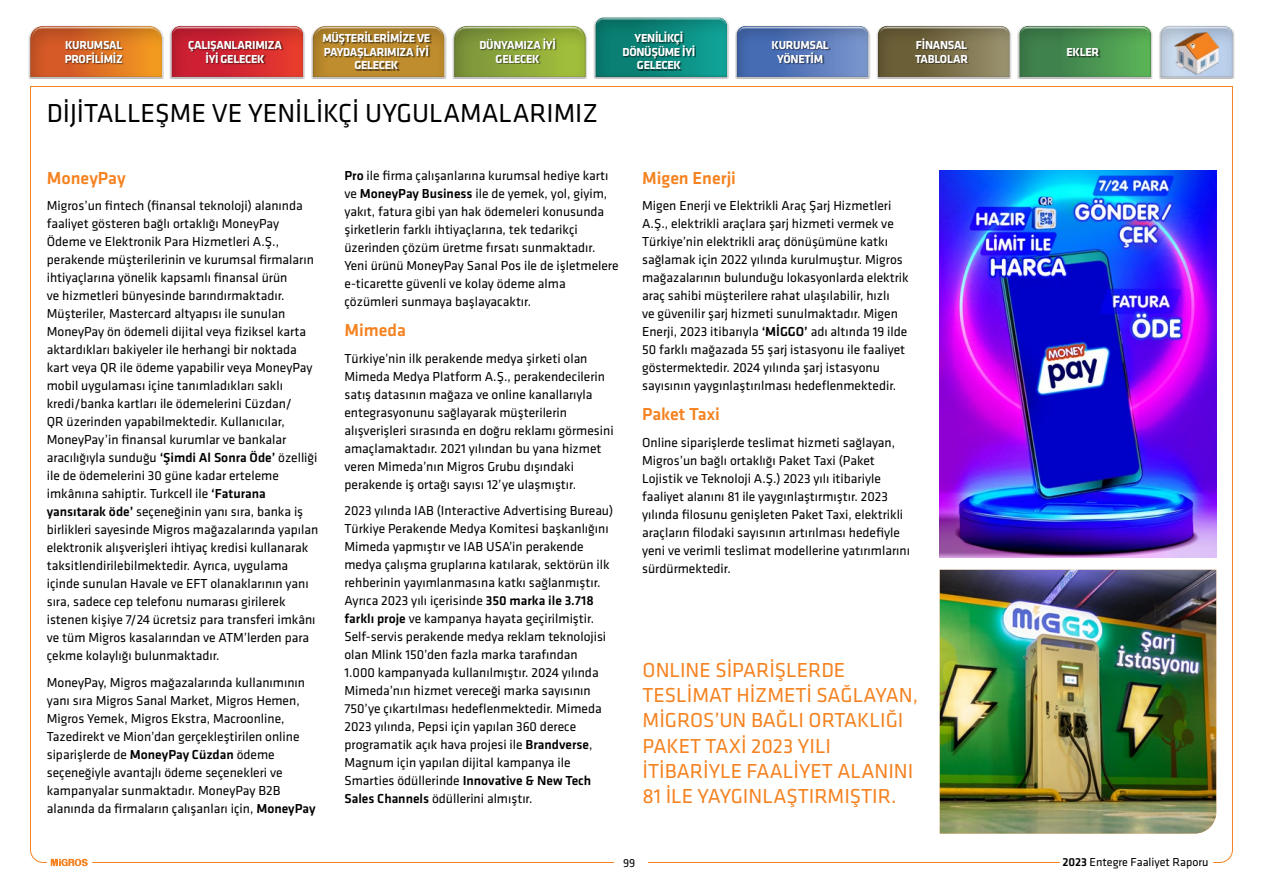
<style>
.page{position:relative;width:1263px;height:893px;background:#fff}
.page>*{position:absolute;margin:0;border:0;box-sizing:border-box;transform-origin:0 0}
.t1{font:27px "Klavika";color:#000}
.t2{font:21px/25.2px "Klavika";color:#f58220}
.t3{font:500 18px "Klavika";color:#f58220}
.t4{font:13.5px/18px "Klavika";color:#000}
.t5{font:700 12px/13.5px "Klavika";letter-spacing:-.025em;color:#fff;text-align:center}
.t6{font:12px "Klavika";color:#000}
.s1{font-weight:500}
</style>
<div class="page">
<img style="left:940px;top:570px;width:272px;height:263px">
<img style="left:940px;top:170px;width:272px;height:387px">
<hr style="left:92px;top:862px;width:968px;height:1px;background:#f58220">
<svg style="left:1212px;top:87px;width:21px;height:776px"></svg>
<hr style="left:30px;top:86px;width:1203px;height:1px;background:#f58220">
<div style="left:615px;top:855px;width:33px;height:16px;background:#fff"></div>
<div style="left:28px;top:25px;width:136px;height:54px;background:#000;opacity:.75"></div>
<div style="left:150px;top:7px;width:175px;height:79px;background:#000;opacity:.2"></div>
<div style="left:169px;top:24px;width:136px;height:11px;background:#fff"></div>
<div style="left:169px;top:25px;width:136px;height:54px;background:#000;opacity:.75"></div>
<div style="left:291px;top:7px;width:176px;height:79px;background:#000;opacity:.2"></div>
<div style="left:311px;top:24px;width:135px;height:14px;background:#fff"></div>
<div style="left:311px;top:25px;width:135px;height:54px;background:#000;opacity:.75"></div>
<div style="left:593px;top:17px;width:136px;height:62px;background:#000;opacity:.75"></div>
<div style="left:716px;top:7px;width:174px;height:79px;background:#000;opacity:.2"></div>
<div style="left:735px;top:24px;width:135px;height:11px;background:#fff"></div>
<div style="left:735px;top:25px;width:135px;height:54px;background:#000;opacity:.75"></div>
<div style="left:857px;top:7px;width:176px;height:79px;background:#000;opacity:.2"></div>
<div style="left:876px;top:24px;width:135px;height:11px;background:#fff"></div>
<div style="left:876px;top:25px;width:135px;height:54px;background:#000;opacity:.75"></div>
<div style="left:999px;top:7px;width:174px;height:79px;background:#000;opacity:.2"></div>
<div style="left:1017px;top:24px;width:136px;height:11px;background:#fff"></div>
<div style="left:1017px;top:25px;width:136px;height:54px;background:#000;opacity:.75"></div>
<div style="left:1140px;top:7px;width:115px;height:79px;background:#000;opacity:.2"></div>
<div style="left:1159px;top:24px;width:76px;height:11px;background:#fff"></div>
<div style="left:1159px;top:25px;width:76px;height:54px;background:#000;opacity:.75"></div>
<div style="left:432px;top:7px;width:176px;height:79px;background:#000;opacity:.2"></div>
<div style="left:452px;top:24px;width:136px;height:15px;background:#fff"></div>
<div style="left:452px;top:25px;width:136px;height:54px;background:#000;opacity:.75"></div>
<svg style="left:30px;top:86px;width:58px;height:780px"></svg>
<img style="left:1174px;top:33px;width:45px;height:41px">
<div style="left:65px;top:41px;width:59px;height:23px;background:#000;opacity:.6"></div>
<div style="left:1067px;top:49px;width:34px;height:9px;background:#000;opacity:.6"></div>
<div style="left:772px;top:41px;width:58px;height:23px;background:#000;opacity:.6"></div>
<div style="left:915px;top:38px;width:55px;height:26px;background:#000;opacity:.6"></div>
<div style="left:189px;top:41px;width:95px;height:23px;background:#000;opacity:.6"></div>
<div style="left:480px;top:38px;width:77px;height:26px;background:#000;opacity:.6"></div>
<div style="left:624px;top:31px;width:72px;height:40px;background:#000;opacity:.6"></div>
<div style="left:323px;top:31px;width:108px;height:40px;background:#000;opacity:.6"></div>
<p class="t5" style="left:188px;top:39px;width:95px">ÇALIŞANLARIMIZA<br>İYİ GELECEK</p>
<p class="t5" style="left:479px;top:39px;width:78px">DÜNYAMIZA İYİ<br>GELECEK</p>
<p class="t5" style="left:622px;top:32px;width:74px">YENİLİKÇİ<br>DÖNÜŞÜME İYİ<br>GELECEK</p>
<p class="t5" style="left:322px;top:32px;width:110px">MÜŞTERİLERİMİZE VE<br>PAYDAŞLARIMIZA İYİ<br>GELECEK</p>
<p class="t5" style="left:771px;top:39px;width:59px">KURUMSAL<br>YÖNETİM</p>
<p class="t5" style="left:915px;top:39px;width:54px;text-align:left">FİNANSAL<br>TABLOLAR</p>
<p class="t5" style="left:65px;top:39px;width:60px;text-align:left">KURUMSAL<br>PROFİLİMİZ</p>
<p class="t5" style="left:1066px;top:45px;width:34px">EKLER</p>
<h1 class="t1" style="left:47px;top:99px;width:553px">DİJİTALLEŞME VE YENİLİKÇİ UYGULAMALARIMIZ</h1>
<h3 class="t3" style="left:47px;top:168px;width:80px">MoneyPay</h3>
<p class="t4" style="left:47px;top:197px;width:273px">Migros’un fintech (finansal teknoloji) alanında faaliyet gösteren bağlı ortaklığı MoneyPay Ödeme ve Elektronik Para Hizmetleri A.Ş., perakende müşterilerinin ve kurumsal firmaların ihtiyaçlarına yönelik kapsamlı finansal ürün<br>ve hizmetleri bünyesinde barındırmaktadır.<br>Müşteriler, Mastercard altyapısı ile sunulan MoneyPay ön ödemeli dijital veya fiziksel karta aktardıkları bakiyeler ile herhangi bir noktada kart veya QR ile ödeme yapabilir veya MoneyPay mobil uygulaması içine tanımladıkları saklı kredi/banka kartları ile ödemelerini Cüzdan/<br>QR üzerinden yapabilmektedir. Kullanıcılar, MoneyPay’in finansal kurumlar ve bankalar aracılığıyla sunduğu <span class="s1">‘Şimdi Al Sonra Öde’</span> özelliği ile de ödemelerini 30 güne kadar erteleme imkânına sahiptir. Turkcell ile <span class="s1">‘Faturana yansıtarak öde’</span> seçeneğinin yanı sıra, banka iş birlikleri sayesinde Migros mağazalarında yapılan elektronik alışverişleri ihtiyaç kredisi kullanarak taksitlendirilebilmektedir. Ayrıca, uygulama içinde sunulan Havale ve EFT olanaklarının yanı sıra, sadece cep telefonu numarası girilerek istenen kişiye 7/24 ücretsiz para transferi imkânı ve tüm Migros kasalarından ve ATM’lerden para çekme kolaylığı bulunmaktadır.</p>
<p class="t4" style="left:47px;top:673px;width:270px">MoneyPay, Migros mağazalarında kullanımının yanı sıra Migros Sanal Market, Migros Hemen, Migros Yemek, Migros Ekstra, Macroonline, Tazedirekt ve Mion’dan gerçekleştirilen online siparişlerde de <span class="s1">MoneyPay Cüzdan</span> ödeme seçeneğiyle avantajlı ödeme seçenekleri ve kampanyalar sunmaktadır. MoneyPay B2B alanında da firmaların çalışanları için, <span class="s1">MoneyPay</span></p>
<p class="t4" style="left:344px;top:167px;width:276px"><span class="s1">Pro</span> ile firma çalışanlarına kurumsal hediye kartı ve <span class="s1">MoneyPay Business</span> ile de yemek, yol, giyim, yakıt, fatura gibi yan hak ödemeleri konusunda şirketlerin farklı ihtiyaçlarına, tek tedarikçi üzerinden çözüm üretme fırsatı sunmaktadır.<br>Yeni ürünü MoneyPay Sanal Pos ile de işletmelere e-ticarette güvenli ve kolay ödeme alma çözümleri sunmaya başlayacaktır.</p>
<h3 class="t3" style="left:344px;top:321px;width:63px">Mimeda</h3>
<p class="t4" style="left:344px;top:350px;width:271px">Türkiye’nin ilk perakende medya şirketi olan Mimeda Medya Platform A.Ş., perakendecilerin satış datasının mağaza ve online kanallarıyla entegrasyonunu sağlayarak müşterilerin alışverişleri sırasında en doğru reklamı görmesini amaçlamaktadır. 2021 yılından bu yana hizmet veren Mimeda’nın Migros Grubu dışındaki perakende iş ortağı sayısı 12’ye ulaşmıştır.</p>
<p class="t4" style="left:344px;top:502px;width:270px">2023 yılında IAB (Interactive Advertising Bureau)<br>Türkiye Perakende Medya Komitesi başkanlığını Mimeda yapmıştır ve IAB USA’in perakende medya çalışma gruplarına katılarak, sektörün ilk rehberinin yayımlanmasına katkı sağlanmıştır.<br>Ayrıca 2023 yılı içerisinde <span class="s1">350 marka ile 3.718 farklı proje</span> ve kampanya hayata geçirilmiştir.<br>Self-servis perakende medya reklam teknolojisi olan Mlink 150’den fazla marka tarafından<br>1.000 kampanyada kullanılmıştır. 2024 yılında Mimeda’nın hizmet vereceği marka sayısının 750’ye çıkartılması hedeflenmektedir. Mimeda 2023 yılında, Pepsi için yapılan 360 derece programatik açık hava projesi ile <span class="s1">Brandverse</span>, Magnum için yapılan dijital kampanya ile Smarties ödüllerinde <span class="s1">Innovative &amp; New Tech Sales Channels</span> ödüllerini almıştır.</p>
<h3 class="t3" style="left:642px;top:168px;width:95px">Migen Enerji</h3>
<p class="t4" style="left:642px;top:197px;width:268px">Migen Enerji ve Elektrikli Araç Şarj Hizmetleri A.Ş., elektrikli araçlara şarj hizmeti vermek ve Türkiye’nin elektrikli araç dönüşümüne katkı sağlamak için 2022 yılında kurulmuştur. Migros mağazalarının bulunduğu lokasyonlarda elektrik araç sahibi müşterilere rahat ulaşılabilir, hızlı<br>ve güvenilir şarj hizmeti sunulmaktadır. Migen Enerji, 2023 itibarıyla <span class="s1">‘MİGGO’</span> adı altında 19 ilde 50 farklı mağazada 55 şarj istasyonu ile faaliyet göstermektedir. 2024 yılında şarj istasyonu sayısının yaygınlaştırılması hedeflenmektedir.</p>
<h3 class="t3" style="left:642px;top:404px;width:79px">Paket Taxi</h3>
<p class="t4" style="left:642px;top:433px;width:269px">Online siparişlerde teslimat hizmeti sağlayan, Migros’un bağlı ortaklığı Paket Taxi (Paket Lojistik ve Teknoloji A.Ş.) 2023 yılı itibariyle faaliyet alanını 81 ile yaygınlaştırmıştır. 2023 yılında filosunu genişleten Paket Taxi, elektrikli araçların filodaki sayısının artırılması hedefiyle yeni ve verimli teslimat modellerine yatırımlarını sürdürmektedir.</p>
<h2 class="t2" style="left:643px;top:658px;width:277px">ONLINE SİPARİŞLERDE<br>TESLİMAT HİZMETİ SAĞLAYAN,<br>MİGROS’UN BAĞLI ORTAKLIĞI<br>PAKET TAXİ 2023 YILI<br>İTİBARİYLE FAALİYET ALANINI<br>81 İLE YAYGINLAŞTIRMIŞTIR.</h2>
<p class="t6" style="left:623px;top:857px;width:14px">99</p>
<p class="t6" style="left:1062px;top:855px;width:148px"><span class="s1">2023</span> Entegre Faaliyet Raporu</p>
</div>
